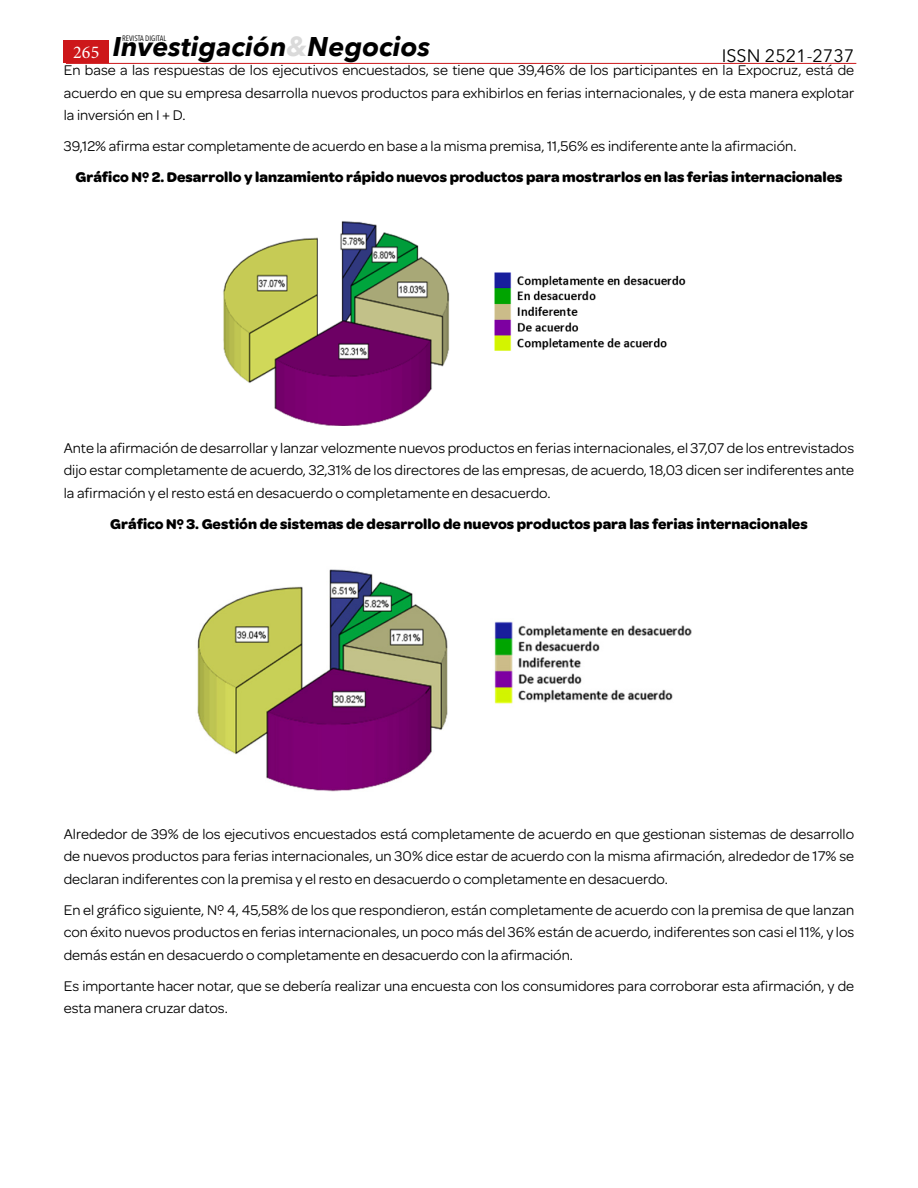
<style>
.page{position:relative;width:918px;height:1188px;background:#fff}
.page>*{position:absolute;margin:0;border:0;box-sizing:border-box;transform-origin:0 0}
.t1{font:italic 700 27px "Avenir Next";color:#000}
.t2{font:18px "Avenir Next";color:#000}
.t3{font:18px "Minion Pro";color:#fff}
.t4{font:15px/22.5px "Omnes";color:#000;text-align:justify}
.t5{font:700 15px "Omnes";color:#000}
.t6{font:7.8px "Avenir Next Condensed";color:#000}
.s1{color:#dadada}
</style>
<div class="page">
<hr style="left:66px;top:63px;width:790px;height:1px;background:#cd171a">
<div style="left:64px;top:41px;width:45px;height:22px;background:#cd171a"></div>
<img style="left:223px;top:221px;width:463px;height:205px">
<img style="left:197px;top:569px;width:495px;height:223px">
<p class="t6" style="left:122px;top:31px;width:46px">REVISTA DIGITAL</p>
<h1 class="t1" style="left:113px;top:23px;width:319px">Investigación<span class="s1">&amp;</span>Negocios</h1>
<p class="t3" style="left:73px;top:41px;width:28px">265</p>
<p class="t2" style="left:722px;top:40px;width:134px">ISSN 2521-2737</p>
<p class="t4" style="left:64px;top:58px;width:792px">En base a las respuestas de los ejecutivos encuestados, se tiene que 39,46% de los participantes en la Expocruz, está de acuerdo en que su empresa desarrolla nuevos productos para exhibirlos en ferias internacionales, y de esta manera explotar la inversión en I + D.</p>
<p class="t4" style="left:64px;top:134px;width:734px">39,12% afirma estar completamente de acuerdo en base a la misma premisa, 11,56% es indiferente ante la afirmación.</p>
<p class="t5" style="left:75px;top:166px;width:769px">Gráfico Nº 2. Desarrollo y lanzamiento rápido nuevos productos para mostrarlos en las ferias internacionales</p>
<p class="t4" style="left:64px;top:435px;width:792px">Ante la afirmación de desarrollar y lanzar velozmente nuevos productos en ferias internacionales, el 37,07 de los entrevistados dijo estar completamente de acuerdo, 32,31% de los directores de las empresas, de acuerdo, 18,03 dicen ser indiferentes ante la afirmación y el resto está en desacuerdo o completamente en desacuerdo.</p>
<p class="t5" style="left:110px;top:512px;width:699px">Gráfico Nº 3. Gestión de sistemas de desarrollo de nuevos productos para las ferias internacionales</p>
<p class="t4" style="left:64px;top:822px;width:792px">Alrededor de 39% de los ejecutivos encuestados está completamente de acuerdo en que gestionan sistemas de desarrollo de nuevos productos para ferias internacionales, un 30% dice estar de acuerdo con la misma afirmación, alrededor de 17% se declaran indiferentes con la premisa y el resto en desacuerdo o completamente en desacuerdo.</p>
<p class="t4" style="left:64px;top:898px;width:792px">En el gráfico siguiente, Nº 4, 45,58% de los que respondieron, están completamente de acuerdo con la premisa de que lanzan con éxito nuevos productos en ferias internacionales, un poco más del 36% están de acuerdo, indiferentes son casi el 11%, y los demás están en desacuerdo o completamente en desacuerdo con la afirmación.</p>
<p class="t4" style="left:64px;top:974px;width:792px">Es importante hacer notar, que se debería realizar una encuesta con los consumidores para corroborar esta afirmación, y de esta manera cruzar datos.</p>
</div>
